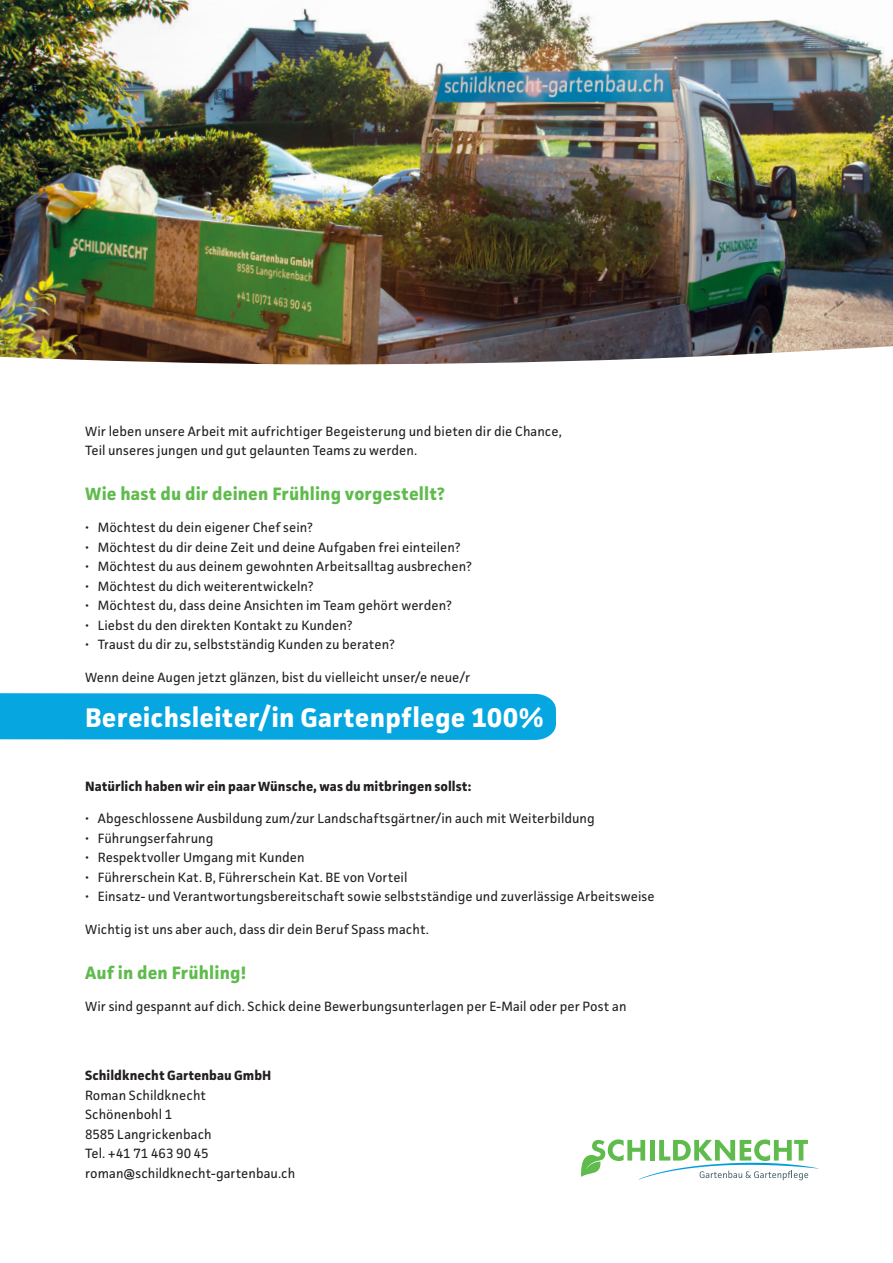
<style>
.page{position:relative;width:893px;height:1263px;background:#fff}
.page>*{position:absolute;margin:0;border:0;box-sizing:border-box;transform-origin:0 0}
.t1{font:700 27px "Facit";letter-spacing:.005em;color:#fff}
.t2{font:700 18px "Facit";letter-spacing:.005em;color:#5fbb4c}
.t3{font:13.5px/19.5px "Facit";color:#231f20}
.t4{font:700 13.5px "Facit";color:#231f20}
</style>
<div class="page">
<div style="left:0;top:693px;width:556px;height:47px;background:#06a6e0"></div>
<img style="left:0;top:0;width:893px;height:365px">
<svg style="left:581px;top:1139px;width:238px;height:41px"></svg>
<p class="t3" style="left:85px;top:421px;width:478px">Wir leben unsere Arbeit mit aufrichtiger Begeisterung und bieten dir die Chance,<br>Teil unseres jungen und gut gelaunten Teams zu werden.</p>
<h2 class="t2" style="left:85px;top:483px;width:361px">Wie hast du dir deinen Frühling vorgestellt?</h2>
<p class="t3" style="left:85px;top:518px;width:229px">• Möchtest du dein eigener Chef sein?</p>
<p class="t3" style="left:85px;top:537px;width:377px">• Möchtest du dir deine Zeit und deine Aufgaben frei einteilen?</p>
<p class="t3" style="left:85px;top:557px;width:388px">• Möchtest du aus deinem gewohnten Arbeitsalltag ausbrechen?</p>
<p class="t3" style="left:85px;top:576px;width:230px">• Möchtest du dich weiterentwickeln?</p>
<p class="t3" style="left:85px;top:596px;width:368px">• Möchtest du, dass deine Ansichten im Team gehört werden?</p>
<p class="t3" style="left:85px;top:615px;width:269px">• Liebst du den direkten Kontakt zu Kunden?</p>
<p class="t3" style="left:85px;top:635px;width:311px">• Traust du dir zu, selbstständig Kunden zu beraten?</p>
<p class="t3" style="left:85px;top:667px;width:387px">Wenn deine Augen jetzt glänzen, bist du vielleicht unser/e neue/r</p>
<h1 class="t1" style="left:85px;top:700px;width:461px">Bereichsleiter/in Gartenpflege 100%</h1>
<p class="t4" style="left:85px;top:778px;width:388px">Natürlich haben wir ein paar Wünsche, was du mitbringen sollst:</p>
<p class="t3" style="left:85px;top:809px;width:511px">• Abgeschlossene Ausbildung zum/zur Landschaftsgärtner/in auch mit Weiterbildung</p>
<p class="t3" style="left:85px;top:828px;width:130px">• Führungserfahrung</p>
<p class="t3" style="left:85px;top:848px;width:221px">• Respektvoller Umgang mit Kunden</p>
<p class="t3" style="left:85px;top:867px;width:324px">• Führerschein Kat. B, Führerschein Kat. BE von Vorteil</p>
<p class="t3" style="left:85px;top:887px;width:571px">• Einsatz- und Verantwortungsbereitschaft sowie selbstständige und zuverlässige Arbeitsweise</p>
<p class="t3" style="left:85px;top:919px;width:345px">Wichtig ist uns aber auch, dass dir dein Beruf Spass macht.</p>
<h2 class="t2" style="left:85px;top:961px;width:163px">Auf in den Frühling!</h2>
<p class="t3" style="left:85px;top:996px;width:543px">Wir sind gespannt auf dich. Schick deine Bewerbungsunterlagen per E-Mail oder per Post an</p>
<p class="t4" style="left:85px;top:1067px;width:188px">Schildknecht Gartenbau GmbH</p>
<p class="t3" style="left:85px;top:1085px;width:212px">Roman Schildknecht<br>Schönenbohl 1<br>8585 Langrickenbach<br>Tel. +41 71 463 90 45 roman@schildknecht-gartenbau.ch</p>
</div>
